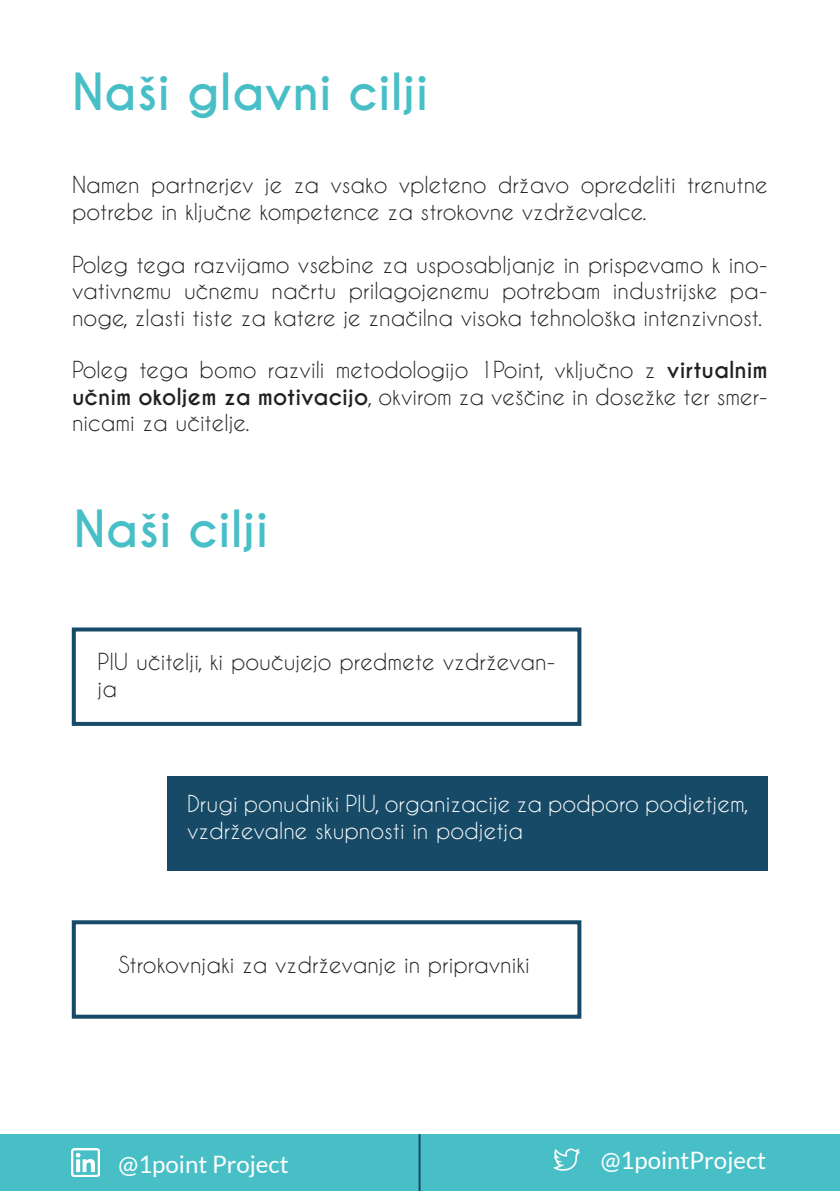
<style>
.page{position:relative;width:840px;height:1191px;background:#fff}
.page>*{position:absolute;margin:0;border:0;box-sizing:border-box;transform-origin:0 0}
.t1{font:700 48px "Caviar Dreams";color:#48bfc7}
.t2{font:24px "Lato";color:#fff}
.t3{font:22px/26.4px "Caviar Dreams";color:#231f20}
.t4{font:22px/26.4px "Caviar Dreams";color:#fff}
.s1{font-weight:700}
</style>
<div class="page">
<div style="left:0;top:1134px;width:839px;height:57px;background:#48bfc7"></div>
<hr style="left:418px;top:1134px;width:2px;height:57px;background:#174a66">
<img style="left:72px;top:1148px;width:27px;height:28px">
<img style="left:553px;top:1148px;width:26px;height:23px">
<div style="left:72px;top:627px;width:509px;height:99px;border:4px solid #174a66"></div>
<div style="left:72px;top:920px;width:509px;height:98px;border:4px solid #174a66"></div>
<div style="left:167px;top:776px;width:600px;height:94px;background:#174a66"></div>
<p class="t1" style="left:72px;top:62px;width:358px">Naši glavni cilji</p>
<p class="t3" style="left:72px;top:171px;width:697px">Namen partnerjev je za vsako vpleteno državo opredeliti trenutne potrebe in ključne kompetence za strokovne vzdrževalce.</p>
<p class="t3" style="left:72px;top:251px;width:697px;text-align:justify">Poleg tega razvijamo vsebine za usposabljanje in prispevamo k ino&shy;vativnemu učnemu načrtu prilagojenemu potrebam industrijske pa&shy;noge, zlasti tiste za katere je značilna visoka tehnološka intenzivnost.</p>
<p class="t3" style="left:72px;top:356px;width:697px;text-align:justify">Poleg tega bomo razvili metodologijo 1Point, vključno z <span class="s1">virtualnim učnim okoljem za motivacijo</span>, okvirom za veščine in dosežke ter smer&shy;nicami za učitelje.</p>
<p class="t1" style="left:74px;top:500px;width:196px">Naši cilji</p>
<p class="t3" style="left:98px;top:648px;width:459px">PIU učitelji, ki poučujejo predmete vzdrževan&shy;ja</p>
<p class="t4" style="left:187px;top:790px;width:562px">Drugi ponudniki PIU, organizacije za podporo podjetjem, vzdrževalne skupnosti in podjetja</p>
<p class="t3" style="left:118px;top:951px;width:413px">Strokovnjaki za vzdrževanje in pripravniki</p>
<p class="t2" style="left:118px;top:1151px;width:171px">@1point Project</p>
<p class="t2" style="left:600px;top:1146px;width:167px">@1pointProject</p>
</div>
